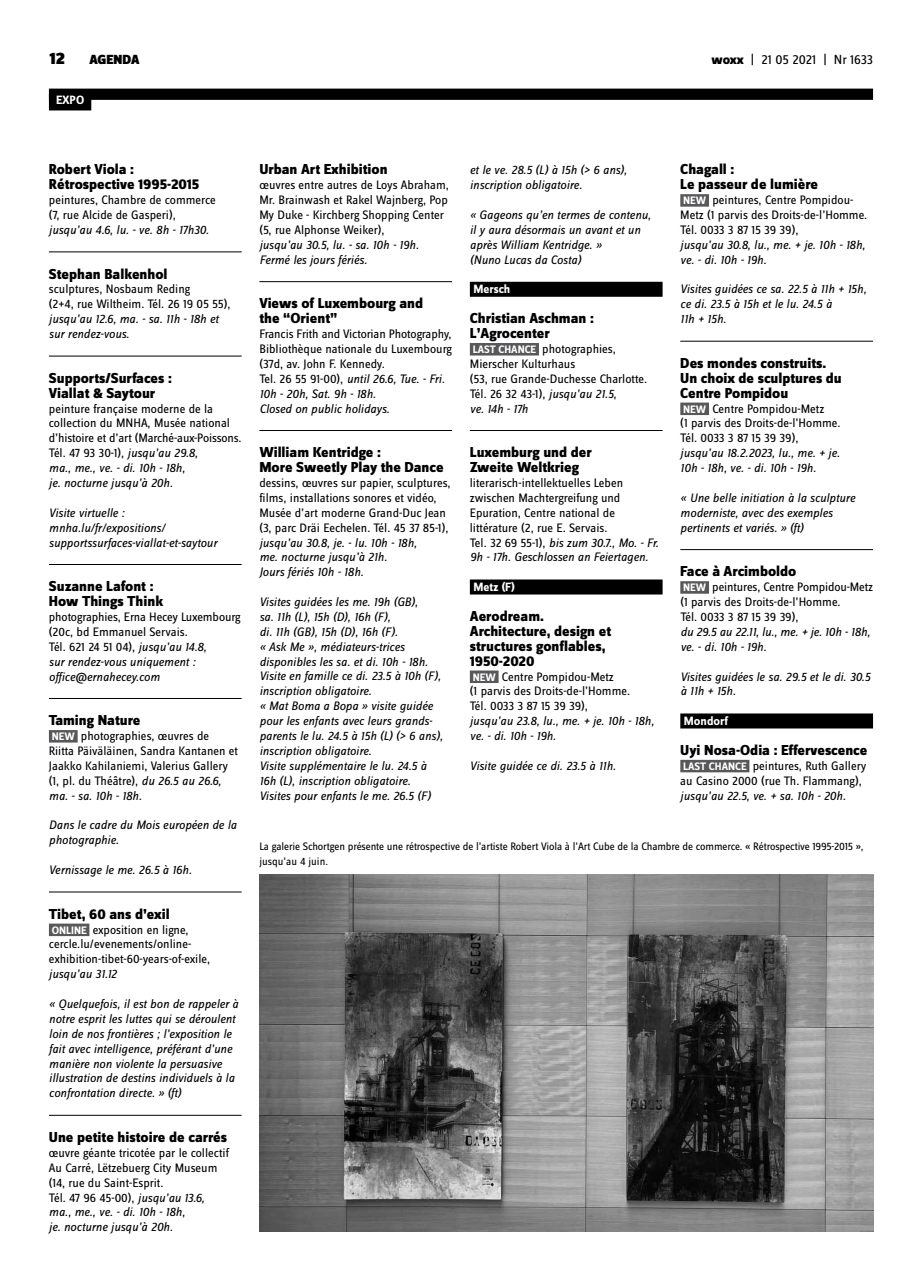
<style>
.page{position:relative;width:922px;height:1276px;background:#fff}
.page>*{position:absolute;margin:0;border:0;box-sizing:border-box;transform-origin:0 0}
.t1{font:900 17.5px "Zine Sans Dis";color:#000}
.t2{font:800 15px/14.9px "Zine Sans Dis";color:#000}
.t3{font:13.75px "Zine Sans Dis";letter-spacing:-.01em;color:#000}
.t4{font:900 13.75px "Zine Sans Dis";color:#000}
.t5{font:12.75px/14.9px "Zine Sans Dis";color:#000}
.t6{font:italic 12.75px/14.9px "Zine Sans Dis";color:#000}
.t7{font:700 12.5px "Zine Sans Dis";color:#fff}
.t8{font:11.25px/14.9px "Zine Sans Dis";letter-spacing:-.01em;color:#000}
.s1{font-weight:800}
.s2{font-style:italic}
.s3{font-weight:700;font-size:11.25px;color:#fff}
</style>
<div class="page">
<hr style="left:49px;top:252px;width:192px;height:1px;background:#000">
<hr style="left:49px;top:356px;width:192px;height:1px;background:#000">
<hr style="left:49px;top:564px;width:192px;height:1px;background:#000">
<hr style="left:49px;top:698px;width:192px;height:1px;background:#000">
<div style="left:49px;top:730px;width:29px;height:12px;background:#58585a"></div>
<hr style="left:49px;top:892px;width:192px;height:1px;background:#000">
<div style="left:49px;top:923px;width:40px;height:13px;background:#58585a"></div>
<hr style="left:49px;top:1115px;width:192px;height:1px;background:#000">
<hr style="left:259px;top:281px;width:193px;height:1px;background:#000">
<hr style="left:259px;top:430px;width:193px;height:1px;background:#000">
<div style="left:469px;top:282px;width:193px;height:15px;background:#000"></div>
<div style="left:469px;top:343px;width:70px;height:12px;background:#58585a"></div>
<hr style="left:469px;top:430px;width:193px;height:1px;background:#000">
<div style="left:469px;top:579px;width:193px;height:15px;background:#000"></div>
<div style="left:469px;top:670px;width:29px;height:13px;background:#58585a"></div>
<div style="left:680px;top:194px;width:28px;height:13px;background:#58585a"></div>
<hr style="left:680px;top:341px;width:192px;height:1px;background:#000">
<div style="left:680px;top:402px;width:28px;height:13px;background:#58585a"></div>
<hr style="left:680px;top:549px;width:192px;height:1px;background:#000">
<div style="left:680px;top:581px;width:28px;height:13px;background:#58585a"></div>
<div style="left:680px;top:713px;width:192px;height:15px;background:#000"></div>
<div style="left:680px;top:760px;width:69px;height:12px;background:#58585a"></div>
<div style="left:49px;top:89px;width:823px;height:11px;background:#000"></div>
<div style="left:49px;top:94px;width:42px;height:16px;background:#000"></div>
<img style="left:259px;top:874px;width:613px;height:357px">
<h1 class="t1" style="left:50px;top:49px;width:17px">12</h1>
<p class="t4" style="left:89px;top:52px;width:52px">AGENDA</p>
<p class="t3" style="left:711px;top:53px;width:163px"><span class="s1">woxx</span> | 21 05 2021 | Nr 1633</p>
<p class="t7" style="left:56px;top:93px;width:30px">EXPO</p>
<p class="t2" style="left:49px;top:163px;width:152px">Robert Viola :<br>Rétrospective 1995-2015</p>
<p class="t5" style="left:49px;top:193px;width:168px">peintures, Chambre de commerce (7, rue Alcide de Gasperi),</p>
<p class="t6" style="left:49px;top:222px;width:161px">jusqu’au 4.6, lu. - ve. 8h - 17h30.</p>
<p class="t2" style="left:49px;top:267px;width:120px">Stephan Balkenhol</p>
<p class="t5" style="left:49px;top:282px;width:183px">sculptures, Nosbaum Reding<br>(2+4, rue Wiltheim. Tél. 26 19 05 55),</p>
<p class="t6" style="left:49px;top:312px;width:171px">jusqu’au 12.6, ma. - sa. 11h - 18h et sur rendez-vous.</p>
<p class="t2" style="left:49px;top:371px;width:124px">Supports/Surfaces :<br>Viallat &amp; Saytour</p>
<p class="t5" style="left:49px;top:401px;width:194px">peinture française moderne de la collection du MNHA, Musée national d’histoire et d’art (Marché-aux-Poissons.<br>Tél. 47 93 30-1), <span class="s2">jusqu’au 29.8,<br>ma., me., ve. - di. 10h - 18h,<br>je. nocturne jusqu’à 20h.</span></p>
<p class="t6" style="left:49px;top:505px;width:170px">Visite virtuelle : mnha.lu/fr/expositions/ supportssurfaces-viallat-et-saytour</p>
<p class="t2" style="left:49px;top:579px;width:116px">Suzanne Lafont :<br>How Things Think</p>
<p class="t5" style="left:49px;top:610px;width:193px">photographies, Erna Hecey Luxembourg (20c, bd Emmanuel Servais.<br>Tél. 621 24 51 04), <span class="s2">jusqu’au 14.8,<br>sur rendez-vous uniquement : office@ernahecey.com</span></p>
<p class="t2" style="left:49px;top:713px;width:93px">Taming Nature</p>
<p class="t5" style="left:49px;top:729px;width:190px"><span class="s3">NEW</span> photographies, œuvres de<br>Riitta Päiväläinen, Sandra Kantanen et<br>Jaakko Kahilaniemi, Valerius Gallery (1, pl. du Théâtre), <span class="s2">du 26.5 au 26.6, ma. - sa. 10h - 18h.</span></p>
<p class="t6" style="left:49px;top:818px;width:189px">Dans le cadre du Mois européen de la photographie.</p>
<p class="t6" style="left:49px;top:862px;width:144px">Vernissage le me. 26.5 à 16h.</p>
<p class="t2" style="left:49px;top:907px;width:122px">Tibet, 60 ans d’exil</p>
<p class="t5" style="left:49px;top:922px;width:163px"><span class="s3">ONLINE</span> exposition en ligne, cercle.lu/evenements/online&shy;exhibition-tibet-60-years-of-exile,</p>
<p class="t6" style="left:49px;top:966px;width:69px">jusqu’au 31.12</p>
<p class="t6" style="left:49px;top:996px;width:191px">« Quelquefois, il est bon de rappeler à notre esprit les luttes qui se déroulent loin de nos frontières ; l’exposition le fait avec intelligence, préférant d’une manière non violente la persuasive illustration de destins individuels à la confrontation directe. » (ft)</p>
<p class="t2" style="left:49px;top:1130px;width:180px">Une petite histoire de carrés</p>
<p class="t5" style="left:49px;top:1145px;width:182px">œuvre géante tricotée par le collectif<br>Au Carré, Lëtzebuerg City Museum (14, rue du Saint-Esprit.<br>Tél. 47 96 45-00), <span class="s2">jusqu’au 13.6, ma., me., ve. - di. 10h - 18h,<br>je. nocturne jusqu’à 20h.</span></p>
<p class="t2" style="left:259px;top:163px;width:130px">Urban Art Exhibition</p>
<p class="t5" style="left:259px;top:178px;width:191px">œuvres entre autres de Loys Abraham, Mr. Brainwash et Rakel Wajnberg, Pop My Duke - Kirchberg Shopping Center (5, rue Alphonse Weiker),</p>
<p class="t6" style="left:259px;top:237px;width:161px">jusqu’au 30.5, lu. - sa. 10h - 19h.<br>Fermé les jours fériés.</p>
<p class="t2" style="left:259px;top:297px;width:165px">Views of Luxembourg and the “Orient”</p>
<p class="t5" style="left:259px;top:327px;width:194px">Francis Frith and Victorian Photography,<br>Bibliothèque nationale du Luxembourg (37d, av. John F. Kennedy.<br>Tel. 26 55 91-00), <span class="s2">until 26.6, Tue. - Fri.<br>10h - 20h, Sat. 9h - 18h.<br>Closed on public holidays.</span></p>
<p class="t2" style="left:259px;top:446px;width:186px">William Kentridge :<br>More Sweetly Play the Dance</p>
<p class="t5" style="left:259px;top:476px;width:193px">dessins, œuvres sur papier, sculptures, films, installations sonores et vidéo, Musée d’art moderne Grand-Duc Jean (3, parc Dräi Eechelen. Tél. 45 37 85-1),</p>
<p class="t6" style="left:259px;top:535px;width:159px">jusqu’au 30.8, je. - lu. 10h - 18h, me. nocturne jusqu’à 21h.<br>Jours fériés 10h - 18h.</p>
<p class="t6" style="left:259px;top:594px;width:185px">Visites guidées les me. 19h (GB),<br>sa. 11h (L), 15h (D), 16h (F),<br>di. 11h (GB), 15h (D), 16h (F).<br>« Ask Me », médiateurs-trices disponibles les sa. et di. 10h - 18h.<br>Visite en famille ce di. 23.5 à 10h (F), inscription obligatoire.<br>« Mat Boma a Bopa » visite guidée pour les enfants avec leurs grands&shy;parents le lu. 24.5 à 15h (L) (&gt; 6 ans), inscription obligatoire.<br>Visite supplémentaire le lu. 24.5 à<br>16h (L), inscription obligatoire.<br>Visites pour enfants le me. 26.5 (F)</p>
<p class="t6" style="left:469px;top:163px;width:159px">et le ve. 28.5 (L) à 15h (&gt; 6 ans), inscription obligatoire.</p>
<p class="t6" style="left:469px;top:207px;width:183px">« Gageons qu’en termes de contenu, il y aura désormais un avant et un après William Kentridge. »<br>(Nuno Lucas da Costa)</p>
<p class="t7" style="left:473px;top:283px;width:38px">Mersch</p>
<p class="t2" style="left:469px;top:312px;width:125px">Christian Aschman :<br>L’Agrocenter</p>
<p class="t5" style="left:469px;top:342px;width:179px"><span class="s3">LAST CHANCE</span> photographies,<br>Mierscher Kulturhaus<br>(53, rue Grande-Duchesse Charlotte.<br>Tél. 26 32 43-1), <span class="s2">jusqu’au 21.5,<br>ve. 14h - 17h</span></p>
<p class="t2" style="left:469px;top:446px;width:123px">Luxemburg und der<br>Zweite Weltkrieg</p>
<p class="t5" style="left:469px;top:476px;width:190px">literarisch-intellektuelles Leben zwischen Machtergreifung und Epuration, Centre national de littérature (2, rue E. Servais.<br>Tel. 32 69 55-1), <span class="s2">bis zum 30.7., Mo. - Fr.<br>9h - 17h. Geschlossen an Feiertagen.</span></p>
<p class="t7" style="left:473px;top:581px;width:43px">Metz (F)</p>
<p class="t2" style="left:469px;top:609px;width:143px">Aerodream.<br>Architecture, design et structures gonflables,<br>1950-2020</p>
<p class="t5" style="left:469px;top:669px;width:162px"><span class="s3">NEW</span> Centre Pompidou-Metz<br>(1 parvis des Droits-de-l’Homme.<br>Tél. 0033 3 87 15 39 39),</p>
<p class="t6" style="left:469px;top:713px;width:186px">jusqu’au 23.8, lu., me. + je. 10h - 18h, ve. - di. 10h - 19h.</p>
<p class="t6" style="left:469px;top:758px;width:147px">Visite guidée ce di. 23.5 à 11h.</p>
<p class="t2" style="left:680px;top:163px;width:139px">Chagall :<br>Le passeur de lumière</p>
<p class="t5" style="left:680px;top:193px;width:188px"><span class="s3">NEW</span> peintures, Centre Pompidou-<br>Metz (1 parvis des Droits-de-l’Homme.<br>Tél. 0033 3 87 15 39 39),</p>
<p class="t6" style="left:680px;top:237px;width:186px">jusqu’au 30.8, lu., me. + je. 10h - 18h, ve. - di. 10h - 19h.</p>
<p class="t6" style="left:680px;top:282px;width:187px">Visites guidées ce sa. 22.5 à 11h + 15h, ce di. 23.5 à 15h et le lu. 24.5 à<br>11h + 15h.</p>
<p class="t2" style="left:680px;top:356px;width:163px">Des mondes construits.<br>Un choix de sculptures du<br>Centre Pompidou</p>
<p class="t5" style="left:680px;top:401px;width:162px"><span class="s3">NEW</span> Centre Pompidou-Metz<br>(1 parvis des Droits-de-l’Homme.<br>Tél. 0033 3 87 15 39 39),</p>
<p class="t6" style="left:680px;top:446px;width:161px">jusqu’au 18.2.2023, lu., me. + je.<br>10h - 18h, ve. - di. 10h - 19h.</p>
<p class="t6" style="left:680px;top:490px;width:176px">« Une belle initiation à la sculpture moderniste, avec des exemples pertinents et variés. » (ft)</p>
<p class="t2" style="left:680px;top:565px;width:118px">Face à Arcimboldo</p>
<p class="t5" style="left:680px;top:580px;width:194px"><span class="s3">NEW</span> peintures, Centre Pompidou-Metz (1 parvis des Droits-de-l’Homme.<br>Tél. 0033 3 87 15 39 39),</p>
<p class="t6" style="left:680px;top:624px;width:191px">du 29.5 au 22.11, lu., me. + je. 10h - 18h, ve. - di. 10h - 19h.</p>
<p class="t6" style="left:680px;top:669px;width:191px">Visites guidées le sa. 29.5 et le di. 30.5 à 11h + 15h.</p>
<p class="t7" style="left:683px;top:714px;width:46px">Mondorf</p>
<p class="t2" style="left:680px;top:743px;width:188px">Uyi Nosa-Odia : Effervescence</p>
<p class="t5" style="left:680px;top:759px;width:188px"><span class="s3">LAST CHANCE</span> peintures, Ruth Gallery au Casino 2000 (rue Th. Flammang),</p>
<p class="t6" style="left:680px;top:788px;width:167px">jusqu’au 22.5, ve. + sa. 10h - 20h.</p>
<p class="t8" style="left:259px;top:839px;width:605px">La galerie Schortgen présente une rétrospective de l’artiste Robert Viola à l’Art Cube de la Chambre de commerce. « Rétrospective 1995-2015 », jusqu’au 4 juin.</p>
</div>
